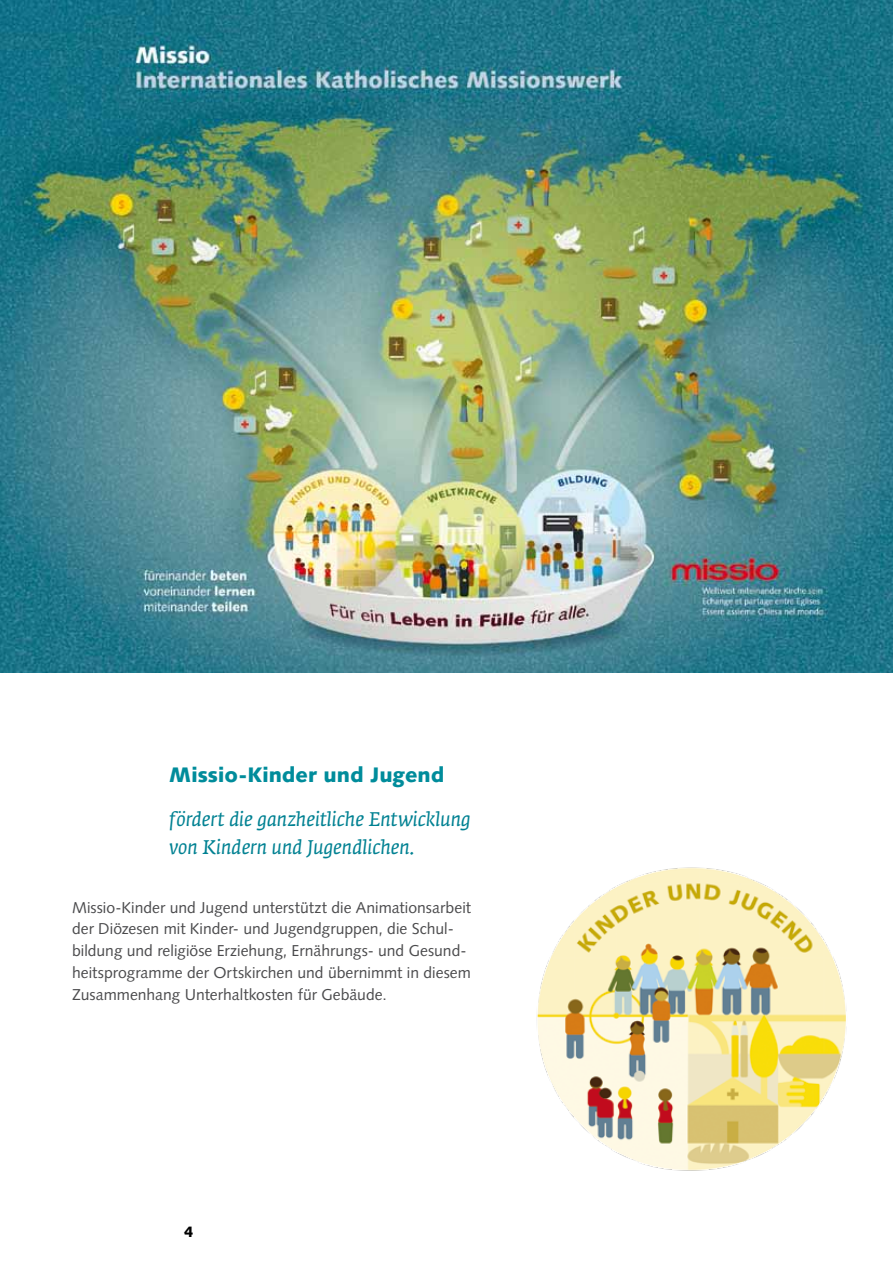
<style>
.page{position:relative;width:893px;height:1263px;background:#fff}
.page>*{position:absolute;margin:0;border:0;box-sizing:border-box;transform-origin:0 0}
.t1{font:900 21px "Syntax LT Std";letter-spacing:.005em;color:#008c9b}
.t2{font:italic 19.5px/28.5px "Fedra Serif A Std";letter-spacing:-.005em;color:#008192}
.t3{font:15.75px/21.8px "Syntax LT Std";color:#4b4b4d}
.t4{font:900 15px "Syntax LT Std";color:#000}
</style>
<div class="page">
<img style="left:537px;top:867px;width:310px;height:304px">
<img style="left:0;top:0;width:893px;height:673px">
<h1 class="t1" style="left:169px;top:762px;width:276px">Missio-Kinder und Jugend</h1>
<p class="t2" style="left:169px;top:805px;width:303px">fördert die ganzheitliche Entwicklung von Kindern und Jugendlichen.</p>
<p class="t3" style="left:72px;top:896px;width:400px">Missio-Kinder und Jugend unterstützt die Animationsarbeit der Diözesen mit Kinder- und Jugendgruppen, die Schul&shy;bildung und religiöse Erziehung, Ernährungs- und Gesund&shy;heitsprogramme der Ortskirchen und übernimmt in diesem Zusammenhang Unterhaltkosten für Gebäude.</p>
<p class="t4" style="left:184px;top:1223px;width:11px">4</p>
</div>
